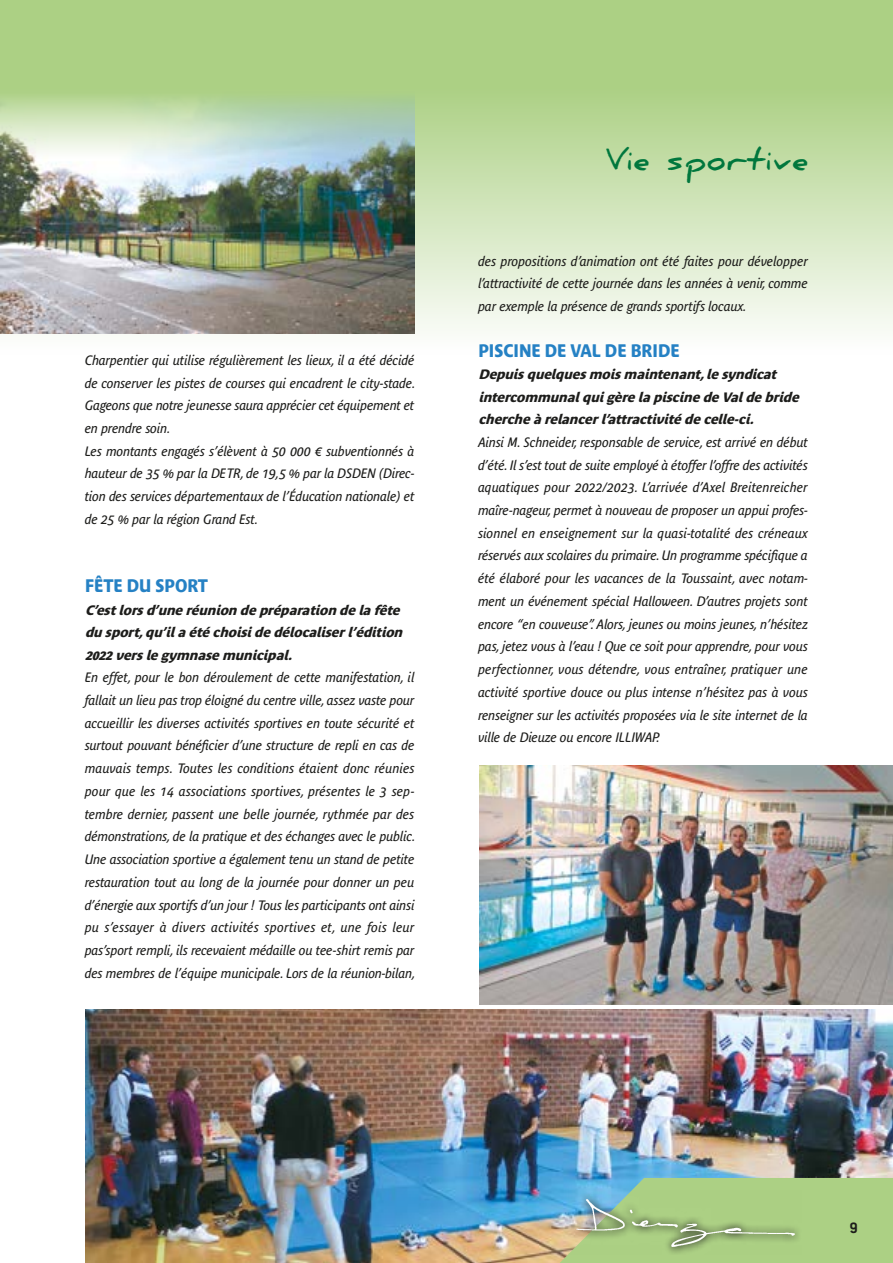
<style>
.page{position:relative;width:893px;height:1263px;background:#fff}
.page>*{position:absolute;margin:0;border:0;box-sizing:border-box;transform-origin:0 0}
.RUBRIQUE{font:700 30px "Daniel";letter-spacing:.05em;color:#00773d}
.INTER{font:700 18px "Bienvenue";color:#2581c4;scale:.9 1}
.t1{font:700 16.5px "Conduit ITC";color:#1d1d1b}
.TEXTE{font:italic 13.5px/22.6px "Bienvenue";color:#1d1d1b;text-align:justify}
.CHAPO{font:italic 700 13.5px/22.5px "Bienvenue";color:#1d1d1b}
</style>
<div class="page">
<svg style="left:0;top:0;width:893px;height:332px;background:#c2dca5"></svg>
<img style="left:0;top:91px;width:415px;height:243px">
<img style="left:479px;top:765px;width:414px;height:240px">
<img style="left:85px;top:1010px;width:808px;height:253px">
<svg style="left:551px;top:1178px;width:342px;height:85px;background:#a7cc89"></svg>
<img style="left:561px;top:1180px;width:247px;height:81px">
<p class="TEXTE" style="left:85px;top:349px;width:332px">Charpentier qui utilise régulièrement les lieux, il a été décidé de conserver les pistes de courses qui encadrent le city-stade.<br>Gageons que notre jeunesse saura apprécier cet équipement et en prendre soin.</p>
<p class="TEXTE" style="left:85px;top:439px;width:331px">Les montants engagés s’élèvent à 50 000 € subventionnés à hauteur de 35 % par la DETR, de 19,5 % par la DSDEN (Direc&shy;tion des services départementaux de l’Éducation nationale) et de 25 % par la région Grand Est.</p>
<p class="INTER" style="left:85px;top:575px;width:138px">FÊTE DU SPORT</p>
<p class="CHAPO" style="left:85px;top:598px;width:323px">C’estlorsd’uneréunion depréparation delafête du sport, qu’ilaétéchoisidedélocaliserl’édition<br>2022verslegymnasemunicipal.</p>
<p class="TEXTE" style="left:85px;top:666px;width:332px">En effet, pour le bon déroulement de cette manifestation, il fallait un lieu pas trop éloigné du centre ville, assez vaste pour accueillir les diverses activités sportives en toute sécurité et surtout pouvant bénéficier d’une structure de repli en cas de mauvais temps. Toutes les conditions étaient donc réunies pour que les 14 associations sportives, présentes le 3 sep&shy;tembre dernier, passent une belle journée, rythmée par des démonstrations, de la pratique et des échanges avec le public.<br>Une association sportive a également tenu un stand de petite restauration tout au long de la journée pour donner un peu d’énergie aux sportifs d’un jour ! Tous les participants ont ainsi pu s’essayer à divers activités sportives et, une fois leur pas’sport rempli, ils recevaient médaille ou tee-shirt remis par des membres de l’équipe municipale. Lors de la réunion-bilan,</p>
<p class="RUBRIQUE" style="left:605px;top:142px;width:204px">Vie sportive</p>
<p class="TEXTE" style="left:478px;top:250px;width:331px">des propositions d’animation ont été faites pour développer l’attractivité de cette journée dans les années à venir, comme par exemple la présence de grands sportifs locaux.</p>
<p class="INTER" style="left:478px;top:340px;width:225px">PISCINE DE VAL DE BRIDE</p>
<p class="CHAPO" style="left:478px;top:363px;width:326px">Depuisquelquesmoismaintenant, lesyndicat intercommunalquigèrelapiscinedeValdebride chercheàrelancerl’attractivitédecelle-ci.</p>
<p class="TEXTE" style="left:478px;top:431px;width:331px">Ainsi M. Schneider, responsable de service, est arrivé en début d’été. Il s’est tout de suite employé à étoffer l’offre des activités aquatiques pour 2022/2023. L’arrivée d’Axel Breitenreicher maîre-nageur, permet à nouveau de proposer un appui profes&shy;sionnel en enseignement sur la quasi-totalité des créneaux réservés aux scolaires du primaire. Un programme spécifique a été élaboré pour les vacances de la Toussaint, avec notam&shy;ment un événement spécial Halloween. D’autres projets sont encore “en couveuse”. Alors, jeunes ou moins jeunes, n’hésitez pas, jetez vous à l’eau ! Que ce soit pour apprendre, pour vous perfectionner, vous détendre, vous entraîner, pratiquer une activité sportive douce ou plus intense n’hésitez pas à vous renseigner sur les activités proposées via le site internet de la ville de Dieuze ou encore ILLIWAP.</p>
<p class="t1" style="left:850px;top:1218px;width:10px">9</p>
</div>
